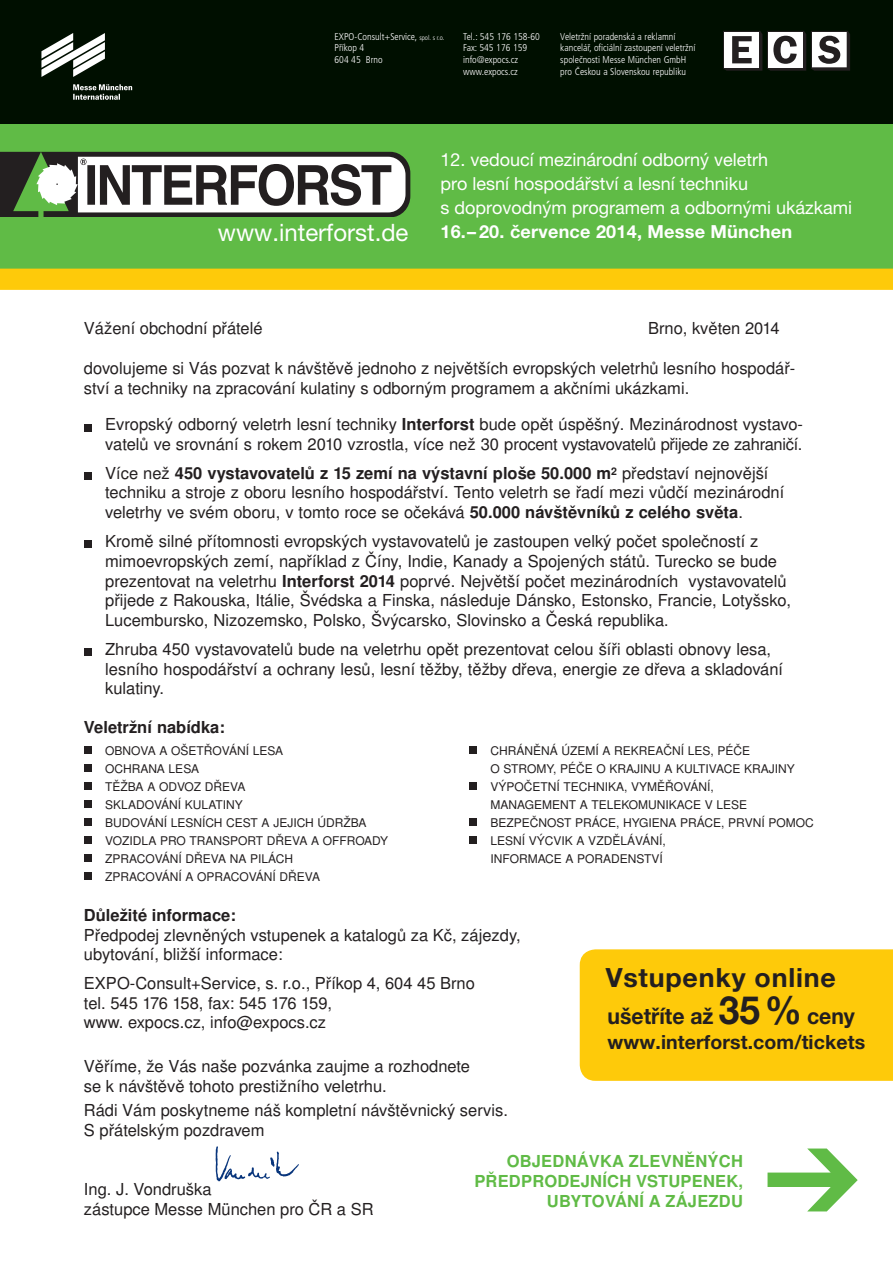
<style>
.page{position:relative;width:893px;height:1263px;background:#fff}
.page>*{position:absolute;margin:0;border:0;box-sizing:border-box;transform-origin:0 0}
.t1{font:700 26.55px "Helvetica Neue LT Pro";letter-spacing:.03em;color:#231f20}
.t2{font:24px "Helvetica Neue LT Pro";color:#fff}
.t3{font:700 22.35px "Helvetica Neue LT Pro";color:#231f20;scale:.95 1}
.t4{font:700 19.5px "Helvetica Neue LT Pro";letter-spacing:.005em;color:#231f20}
.t5{font:18px/24px "Helvetica Neue LT Pro";color:#fff}
.t6{font:700 18px "Helvetica Neue LT Pro";letter-spacing:.015em;color:#fff}
.norm_ln{font:16.5px/20px "Nimbus Sans LOT";color:#231f20}
.t7{font:700 16.5px/19.8px "Nimbus Sans LOT";letter-spacing:.015em;color:#60bb46;text-align:right}
.norm_ln-2{font:700 16.5px "Nimbus Sans LOT";color:#231f20}
.norm_ln-3{font:12px/18px "Nimbus Sans LOT";color:#231f20}
.t8{font:300 condensed 9.9px/11.9px "Frutiger CE";color:#fff}
.s1{font-size:6.9px}
.s2{font-weight:700}
.s3{font-size:39px}
</style>
<div class="page">
<div style="left:84px;top:424px;width:8px;height:8px;background:#231f20"></div>
<div style="left:84px;top:472px;width:8px;height:8px;background:#231f20"></div>
<div style="left:84px;top:541px;width:8px;height:7px;background:#231f20"></div>
<div style="left:84px;top:648px;width:8px;height:8px;background:#231f20"></div>
<div style="left:84px;top:746px;width:8px;height:8px;background:#231f20"></div>
<div style="left:84px;top:764px;width:8px;height:8px;background:#231f20"></div>
<div style="left:84px;top:782px;width:8px;height:8px;background:#231f20"></div>
<div style="left:84px;top:800px;width:8px;height:8px;background:#231f20"></div>
<div style="left:84px;top:818px;width:8px;height:8px;background:#231f20"></div>
<div style="left:84px;top:836px;width:8px;height:8px;background:#231f20"></div>
<div style="left:84px;top:854px;width:8px;height:8px;background:#231f20"></div>
<div style="left:84px;top:872px;width:8px;height:8px;background:#231f20"></div>
<div style="left:469px;top:746px;width:8px;height:8px;background:#231f20"></div>
<div style="left:469px;top:782px;width:8px;height:8px;background:#231f20"></div>
<div style="left:469px;top:818px;width:8px;height:8px;background:#231f20"></div>
<div style="left:469px;top:836px;width:8px;height:8px;background:#231f20"></div>
<div style="left:0;top:119px;width:893px;height:150px;background:#60bb46"></div>
<div style="left:0;top:0;width:893px;height:123px;background:#000f00"></div>
<div style="left:0;top:269px;width:893px;height:21px;background:#feca0a"></div>
<svg style="left:41px;top:33px;width:64px;height:44px"></svg>
<svg style="left:73px;top:84px;width:59px;height:16px"></svg>
<svg style="left:723px;top:31px;width:127px;height:40px;background:#939392"></svg>
<svg style="left:215px;top:1146px;width:84px;height:35px"></svg>
<svg style="left:767px;top:1148px;width:91px;height:63px"></svg>
<svg style="left:0;top:152px;width:410px;height:65px;background:#91938e"></svg>
<div style="left:580px;top:949px;width:313px;height:132px;background:#feca0a"></div>
<p class="t8" style="left:335px;top:30px;width:111px">EXPO-Consult+Service, <span class="s1">spol. s r.o.<br></span>Příkop 4<br>604 45 Brno</p>
<p class="t8" style="left:463px;top:30px;width:78px">Tel.: 545 176 158-60</p>
<p class="t8" style="left:463px;top:42px;width:66px">Fax: 545 176 159</p>
<p class="t8" style="left:463px;top:54px;width:57px">info@expocs.cz www.expocs.cz</p>
<p class="t8" style="left:560px;top:30px;width:137px">Veletržní poradenská a reklamní kancelář, oficiální zastoupení veletržní společnosti Messe München GmbH pro Českou a Slovenskou republiku</p>
<p class="t5" style="left:440px;top:147px;width:413px">12. vedoucí mezinárodní odborný veletrh<br>pro lesní hospodářství a lesní techniku<br>s doprovodným programem a odbornými ukázkami</p>
<p class="t2" style="left:218px;top:219px;width:192px">www.interforst.de</p>
<p class="t6" style="left:440px;top:220px;width:353px">16.– 20. července 2014, Messe München</p>
<p class="norm_ln" style="left:84px;top:319px;width:180px">Vážení obchodní přátelé</p>
<p class="norm_ln" style="left:648px;top:319px;width:133px">Brno, květen 2014</p>
<p class="norm_ln" style="left:84px;top:358px;width:713px">dovolujeme si Vás pozvat k návštěvě jednoho z největších evropských veletrhů lesního hospodář&shy;ství a techniky na zpracování kulatiny s odborným programem a akčními ukázkami.</p>
<p class="norm_ln" style="left:105px;top:415px;width:699px">Evropský odborný veletrh lesní techniky <span class="s2">Interforst</span> bude opět úspěšný. Mezinárodnost vystavo&shy;vatelů ve srovnání s rokem 2010 vzrostla, více než 30 procent vystavovatelů přijede ze zahraničí.</p>
<p class="norm_ln" style="left:105px;top:463px;width:680px">Více než <span class="s2">450 vystavovatelů z 15 zemí na výstavní ploše 50.000 m</span><sup>2</sup> představí nejnovější techniku a stroje z oboru lesního hospodářství. Tento veletrh se řadí mezi vůdčí mezinárodní veletrhy ve svém oboru, v tomto roce se očekává <span class="s2">50.000 návštěvníků z celého světa</span>.</p>
<p class="norm_ln" style="left:105px;top:531px;width:687px">Kromě silné přítomnosti evropských vystavovatelů je zastoupen velký počet společností z mimoevropských zemí, například z Číny, Indie, Kanady a Spojených států. Turecko se bude prezentovat na veletrhu <span class="s2">Interforst 2014</span> poprvé. Největší počet mezinárodních vystavovatelů přijede z Rakouska, Itálie, Švédska a Finska, následuje Dánsko, Estonsko, Francie, Lotyšsko, Lucembursko, Nizozemsko, Polsko, Švýcarsko, Slovinsko a Česká republika.</p>
<p class="norm_ln" style="left:105px;top:639px;width:679px">Zhruba 450 vystavovatelů bude na veletrhu opět prezentovat celou šíři oblasti obnovy lesa, lesního hospodářství a ochrany lesů, lesní těžby, těžby dřeva, energie ze dřeva a skladování kulatiny.</p>
<p class="norm_ln-2" style="left:84px;top:717px;width:142px">Veletržní nabídka:</p>
<p class="norm_ln-3" style="left:105px;top:742px;width:179px">OBNOVA A OŠETŘOVÁNÍ LESA</p>
<p class="norm_ln-3" style="left:105px;top:760px;width:95px">OCHRANA LESA</p>
<p class="norm_ln-3" style="left:105px;top:778px;width:142px">TĚŽBA A ODVOZ DŘEVA</p>
<p class="norm_ln-3" style="left:105px;top:796px;width:139px">SKLADOVÁNÍ KULATINY</p>
<p class="norm_ln-3" style="left:105px;top:814px;width:263px">BUDOVÁNÍ LESNÍCH CEST A JEJICH ÚDRŽBA</p>
<p class="norm_ln-3" style="left:105px;top:832px;width:284px">VOZIDLA PRO TRANSPORT DŘEVA A OFFROADY</p>
<p class="norm_ln-3" style="left:105px;top:850px;width:189px">ZPRACOVÁNÍ DŘEVA NA PILÁCH</p>
<p class="norm_ln-3" style="left:105px;top:868px;width:216px">ZPRACOVÁNÍ A OPRACOVÁNÍ DŘEVA</p>
<p class="norm_ln-3" style="left:491px;top:742px;width:306px">CHRÁNĚNÁ ÚZEMÍ A REKREAČNÍ LES, PÉČE<br>O STROMY, PÉČE O KRAJINU A KULTIVACE KRAJINY</p>
<p class="norm_ln-3" style="left:491px;top:778px;width:258px">VÝPOČETNÍ TECHNIKA, VYMĚŘOVÁNÍ,<br>MANAGEMENT A TELEKOMUNIKACE V LESE</p>
<p class="norm_ln-3" style="left:491px;top:814px;width:325px">BEZPEČNOST PRÁCE, HYGIENA PRÁCE, PRVNÍ POMOC</p>
<p class="norm_ln-3" style="left:491px;top:832px;width:177px">LESNÍ VÝCVIK A VZDĚLÁVÁNÍ,<br>INFORMACE A PORADENSTVÍ</p>
<p class="norm_ln" style="left:84px;top:905px;width:438px"><span class="s2">Důležité informace:<br></span>Předpodej zlevněných vstupenek a katalogů za Kč, zájezdy, ubytování, bližší informace:</p>
<p class="norm_ln" style="left:84px;top:973px;width:392px">EXPO-Consult+Service, s. r.o., Příkop 4, 604 45 Brno tel. 545 176 158, fax: 545 176 159,<br>www. expocs.cz, info@expocs.cz</p>
<p class="norm_ln" style="left:84px;top:1057px;width:388px">Věříme, že Vás naše pozvánka zaujme a rozhodnete se k návštěvě tohoto prestižního veletrhu.</p>
<p class="norm_ln" style="left:84px;top:1101px;width:426px">Rádi Vám poskytneme náš kompletní návštěvnický servis.<br>S přátelským pozdravem</p>
<p class="t1" style="left:606px;top:960px;width:232px">Vstupenky online</p>
<p class="t3" style="left:608px;top:1002px;width:262px">ušetříte až <span class="s3">35%</span> ceny</p>
<p class="t4" style="left:607px;top:1030px;width:259px">www.interforst.com/tickets</p>
<p class="norm_ln" style="left:84px;top:1180px;width:129px">Ing. J. Vondruška</p>
<p class="norm_ln" style="left:84px;top:1200px;width:291px">zástupce Messe München pro ČR a SR</p>
<p class="t7" style="left:474px;top:1152px;width:270px">OBJEDNÁVKA ZLEVNĚNÝCH<br>PŘEDPRODEJNÍCH VSTUPENEK,<br>UBYTOVÁNÍ A ZÁJEZDU</p>
</div>
